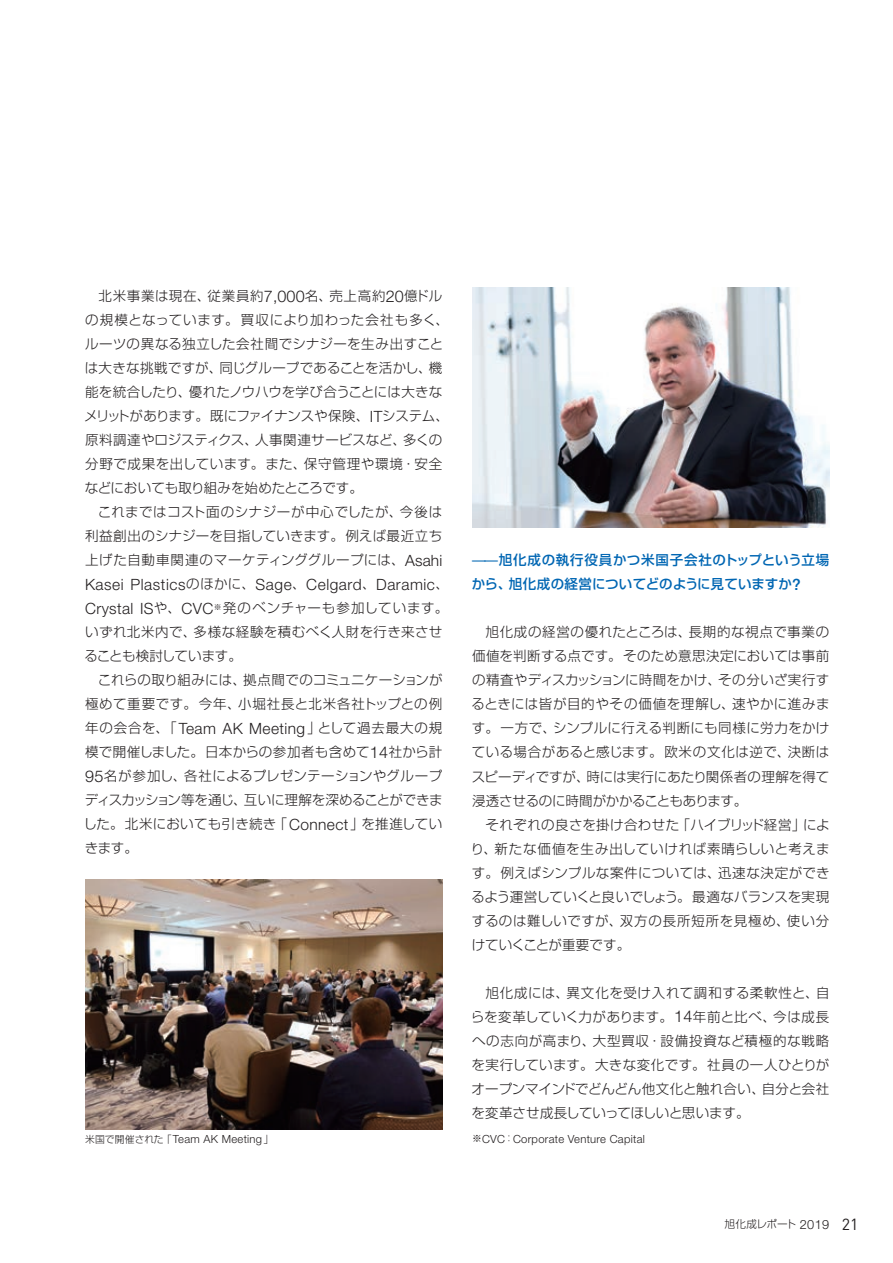
<style>
.page{position:relative;width:893px;height:1263px;background:#fff}
.page>*{position:absolute;margin:0;border:0;box-sizing:border-box;transform-origin:0 0}
.t1{font:300 15.45px "Helvetica Neue LT Std";letter-spacing:.035em;color:#231f20}
.t2{font:300 13.5px/24px "Shin Go Pr 6 N";letter-spacing:.01em;color:#231f20;text-align:justify}
.t3{font:500 13.5px/24px "Shin Go Pr 6 N";letter-spacing:.025em;color:#0166b3}
.t4{font:300 11.25px "Helvetica Neue LT Std";letter-spacing:.025em;color:#231f20}
.t5{font:300 10.65px "Shin Go Pr 6 N";letter-spacing:-.025em;color:#231f20}
.s1{font-family:"Helvetica Neue LT Std";font-size:16.2px}
.s2{font-family:"Helvetica Neue LT Std";font-size:15.45px}
.s3{font-family:"Shin Go Pr 6 N";font-size:13.5px}
.s4{font-family:"Shin Go Pr 6 N";font-size:9.75px}
.s5{font-family:"Helvetica Neue LT Std";font-size:12.75px}
.s6{font-family:"DIN";font-weight:400;font-size:15.9px}
</style>
<div class="page">
<img style="left:472px;top:287px;width:357px;height:240px">
<img style="left:85px;top:879px;width:357px;height:251px">
<p class="t2" style="left:84px;top:283px;width:366px;text-align:left;text-indent:14px">北米事業は現在、従業員約<span class="s1">7</span><span class="s2">,</span><span class="s1">000</span>名、売上高約<span class="s1">20</span>億ドルの規模となっています。買収により加わった会社も多く、ルーツの異なる独立した会社間でシナジーを生み出すことは大きな挑戦ですが、同じグループであることを活かし、機能を統合したり、優れたノウハウを学び合うことには大きなメリットがあります。既にファイナンスや保険、<span class="s2">IT</span>システム、原料調達やロジスティクス、人事関連サービスなど、多くの分野で成果を出しています。また、保守管理や環境・安全などにおいても取り組みを始めたところです。</p>
<p class="t2" style="left:85px;top:499px;width:359px;text-indent:13px">これまではコスト面のシナジーが中心でしたが、今後は利益創出のシナジーを目指していきます。例えば最近立ち上げた自動車関連のマーケティンググループには、<span class="s2">Asahi</span></p>
<p class="t1" style="left:85px;top:575px;width:365px">Kasei Plastics<span class="s3">のほかに、</span>Sage<span class="s3">、</span>Celgard<span class="s3">、</span>Daramic<span class="s3">、</span></p>
<p class="t2" style="left:85px;top:595px;width:365px;text-align:left"><span class="s2">Crystal IS</span>や、<span class="s2">CVC</span><sup>※</sup>発のベンチャーも参加しています。いずれ北米内で、多様な経験を積むべく人財を行き来させることも検討しています。</p>
<p class="t2" style="left:84px;top:667px;width:361px;text-indent:14px">これらの取り組みには、拠点間でのコミュニケーションが極めて重要です。今年、小堀社長と北米各社トップとの例年の会合を、「<span class="s2">Team AK Meeting</span>」として過去最大の規模で開催しました。日本からの参加者も含めて<span class="s1">14</span>社から計<span class="s1">95</span>名が参加し、各社によるプレゼンテーションやグループディスカッション等を通じ、互いに理解を深めることができました。北米においても引き続き「<span class="s2">Connect</span>」を推進していきます。</p>
<p class="t3" style="left:472px;top:547px;width:359px">̶̶旭化成の執行役員かつ米国子会社のトップという立場から、旭化成の経営についてどのように見ていますか<span class="s2">?</span></p>
<p class="t2" style="left:471px;top:619px;width:360px;text-indent:14px">旭化成の経営の優れたところは、長期的な視点で事業の価値を判断する点です。そのため意思決定においては事前の精査やディスカッションに時間をかけ、その分いざ実行するときには皆が目的やその価値を理解し、速やかに進みます。一方で、シンプルに行える判断にも同様に労力をかけている場合があると感じます。欧米の文化は逆で、決断はスピーディですが、時には実行にあたり関係者の理解を得て浸透させるのに時間がかかることもあります。</p>
<p class="t2" style="left:471px;top:811px;width:360px;text-indent:15px">それぞれの良さを掛け合わせた「ハイブリッド経営」により、新たな価値を生み出していければ素晴らしいと考えます。例えばシンプルな案件については、迅速な決定ができるよう運営していくと良いでしょう。最適なバランスを実現するのは難しいですが、双方の長所短所を見極め、使い分けていくことが重要です。</p>
<p class="t2" style="left:471px;top:979px;width:360px;text-indent:15px">旭化成には、異文化を受け入れて調和する柔軟性と、自らを変革していく力があります。<span class="s1">14</span>年前と比べ、今は成長への志向が高まり、大型買収・設備投資など積極的な戦略を実行しています。大きな変化です。社員の一人ひとりがオープンマインドでどんどん他文化と触れ合い、自分と会社を変革させ成長していってほしいと思います。</p>
<p class="t4" style="left:85px;top:1132px;width:190px"><span class="s4">米国で開催された「</span>Team AK Meeting<span class="s4">」</span></p>
<p class="t4" style="left:472px;top:1132px;width:174px"><span class="s4">※</span>CVC<span class="s4">：</span>Corporate Venture Capital</p>
<p class="t5" style="left:724px;top:1215px;width:136px">旭化成レポート <span class="s5">2019</span> <span class="s6">21</span></p>
</div>
